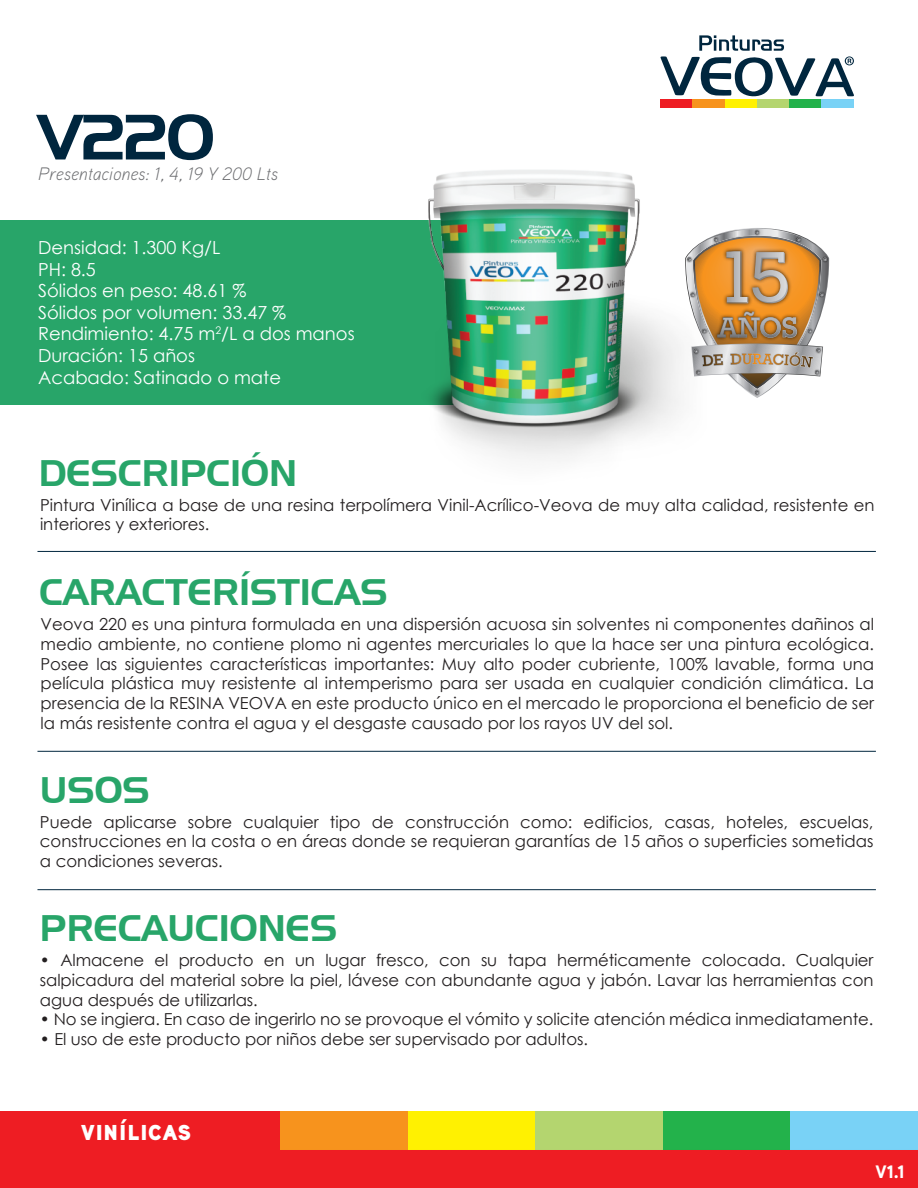
<style>
.page{position:relative;width:918px;height:1188px;background:#fff}
.page>*{position:absolute;margin:0;border:0;box-sizing:border-box;transform-origin:0 0}
.t1{font:62.25px "Handel Gothic BT";color:#00263e}
.t2{font:36px "Handel Gothic BT";color:#28a569}
.t3{font:28.5px "Aaux Pro Black SC";color:#fff}
.t4{font:18px/21.6px "Century Gothic";color:#fff}
.t5{font:italic 300 18px "Aaux Pro";color:#6c6d70}
.t6{font:900 18px "Aaux Pro";color:#fff}
.t7{font:16.5px/19.8px "Century Gothic";color:#231f20;text-align:justify}
</style>
<div class="page">
<div style="left:0;top:221px;width:543px;height:184px;background:#28a569"></div>
<div style="left:660px;top:100px;width:33px;height:8px;background:#ee1d23"></div>
<div style="left:693px;top:100px;width:32px;height:8px;background:#f7931d"></div>
<div style="left:725px;top:100px;width:32px;height:8px;background:#fff101"></div>
<div style="left:757px;top:100px;width:32px;height:8px;background:#b4d56f"></div>
<div style="left:789px;top:100px;width:33px;height:8px;background:#23b24b"></div>
<div style="left:822px;top:100px;width:32px;height:8px;background:#79d2f6"></div>
<svg style="left:661px;top:35px;width:193px;height:62px"></svg>
<hr style="left:37px;top:551px;width:839px;height:1px;background:#00263e">
<hr style="left:37px;top:751px;width:839px;height:1px;background:#00263e">
<hr style="left:37px;top:889px;width:839px;height:1px;background:#00263e">
<div style="left:0;top:1112px;width:281px;height:38px;background:#ee1d23"></div>
<div style="left:281px;top:1112px;width:127px;height:38px;background:#f7931d"></div>
<div style="left:408px;top:1112px;width:128px;height:38px;background:#fff101"></div>
<div style="left:536px;top:1112px;width:127px;height:38px;background:#b4d56f"></div>
<div style="left:663px;top:1112px;width:127px;height:38px;background:#23b24b"></div>
<div style="left:790px;top:1112px;width:128px;height:38px;background:#79d2f6"></div>
<div style="left:0;top:1150px;width:918px;height:38px;background:#ee1d23"></div>
<img style="left:325px;top:170px;width:358px;height:290px">
<svg style="left:685px;top:228px;width:144px;height:170px"></svg>
<h1 class="t1" style="left:38px;top:100px;width:178px">V220</h1>
<p class="t5" style="left:38px;top:162px;width:242px">Presentaciones: 1, 4, 19 Y 200 Lts</p>
<p class="t4" style="left:38px;top:236px;width:318px">Densidad: 1.300 Kg/L<br>PH: 8.5<br>Sólidos en peso: 48.61 %<br>Sólidos por volumen: 33.47 %<br>Rendimiento: 4.75 m<sup>2</sup>/L a dos manos<br>Duración: 15 años<br>Acabado: Satinado o mate</p>
<h2 class="t2" style="left:39px;top:451px;width:260px">DESCRIPCIÓN</h2>
<p class="t7" style="left:40px;top:495px;width:836px">Pintura Vinílica a base de una resina terpolímera Vinil-Acrílico-Veova de muy alta calidad, resistente en interiores y exteriores.</p>
<h2 class="t2" style="left:39px;top:571px;width:350px">CARACTERÍSTICAS</h2>
<p class="t7" style="left:41px;top:614px;width:835px">Veova 220 es una pintura formulada en una dispersión acuosa sin solventes ni componentes dañinos al medio ambiente, no contiene plomo ni agentes mercuriales lo que la hace ser una pintura ecológica.<br>Posee las siguientes características importantes: Muy alto poder cubriente, 100% lavable, forma una película plástica muy resistente al intemperismo para ser usada en cualquier condición climática. La presencia de la RESINA VEOVA en este producto único en el mercado le proporciona el beneficio de ser la más resistente contra el agua y el desgaste causado por los rayos UV del sol.</p>
<h2 class="t2" style="left:40px;top:768px;width:111px">USOS</h2>
<p class="t7" style="left:40px;top:811px;width:835px">Puede aplicarse sobre cualquier tipo de construcción como: edificios, casas, hoteles, escuelas, construcciones en la costa o en áreas donde se requieran garantías de 15 años o superficies sometidas a condiciones severas.</p>
<h2 class="t2" style="left:40px;top:906px;width:299px">PRECAUCIONES</h2>
<p class="t7" style="left:40px;top:950px;width:835px">• Almacene el producto en un lugar fresco, con su tapa herméticamente colocada. Cualquier salpicadura del material sobre la piel, lávese con abundante agua y jabón. Lavar las herramientas con agua después de utilizarlas.</p>
<p class="t7" style="left:40px;top:1009px;width:835px">• No se ingiera. En caso de ingerirlo no se provoque el vómito y solicite atención médica inmediatamente.</p>
<p class="t7" style="left:40px;top:1029px;width:550px">• El uso de este producto por niños debe ser supervisado por adultos.</p>
<h3 class="t3" style="left:80px;top:1112px;width:113px">vinílicas</h3>
<p class="t6" style="left:875px;top:1160px;width:31px">V1.1</p>
</div>
